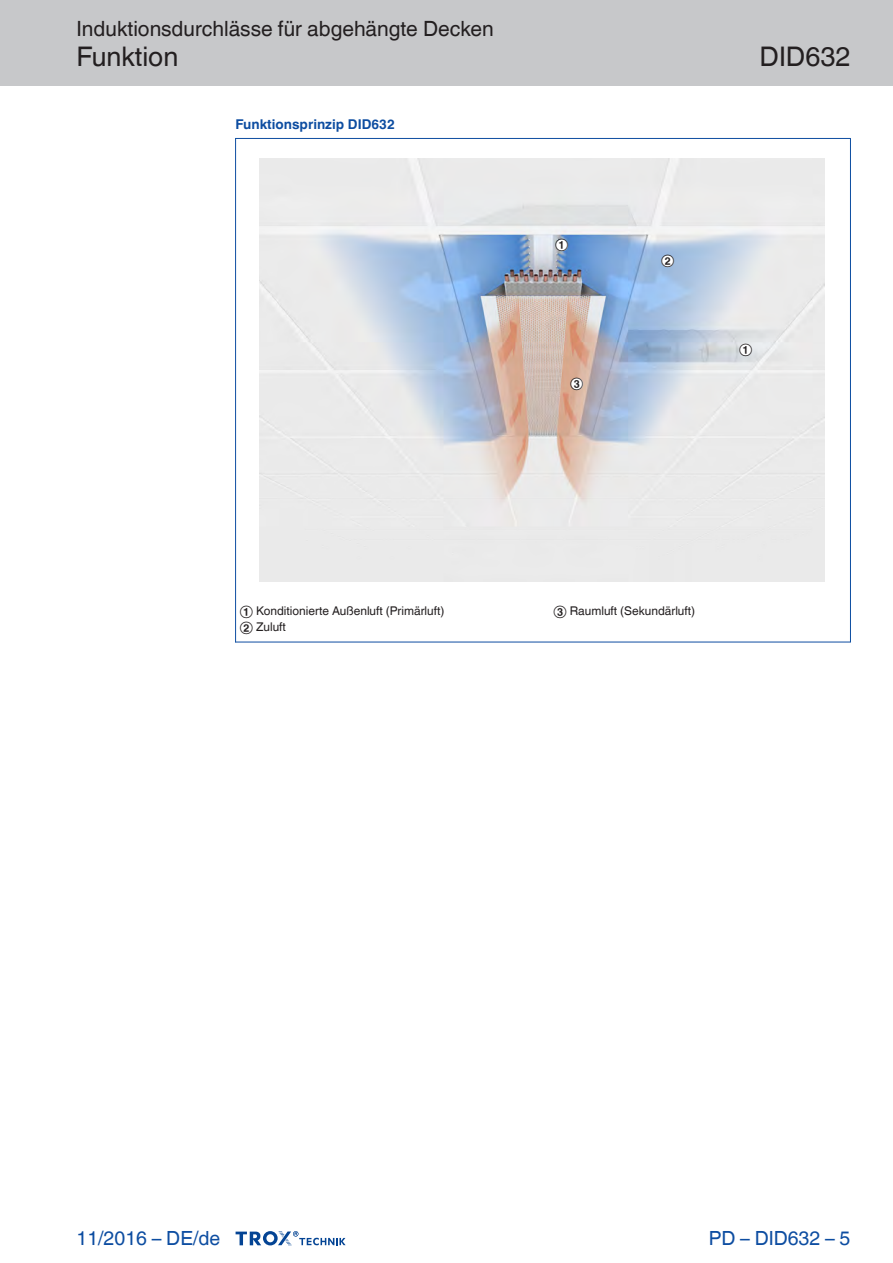
<style>
.page{position:relative;width:893px;height:1263px;background:#fff}
.page>*{position:absolute;margin:0;border:0;box-sizing:border-box;transform-origin:0 0}
.t1{font:27px "TROX Helvetica";color:#231f20}
.t2{font:21px "TROX Helvetica";color:#231f20}
.t3{font:19.5px "TROX Helvetica";color:#0d4da1}
.t4{font:700 13.5px "TROX Helvetica";color:#0d4da1}
.t5{font:12px/15.8px "TROX Helvetica";color:#231f20}
</style>
<div class="page">
<div style="left:0;top:0;width:893px;height:85px;background:#c7c8ca"></div>
<svg style="left:236px;top:1231px;width:110px;height:15px"></svg>
<img style="left:259px;top:158px;width:565px;height:424px">
<div style="left:740px;top:343px;width:11px;height:12px;background:#fff;border-radius:50%"></div>
<div style="left:662px;top:255px;width:12px;height:12px;background:#fff;border-radius:50%"></div>
<div style="left:571px;top:378px;width:12px;height:12px;background:#fff;border-radius:50%"></div>
<div style="left:556px;top:239px;width:12px;height:12px;background:#fff;border-radius:50%"></div>
<hr style="left:235px;top:138px;width:1px;height:504px;background:#0d4da1">
<hr style="left:850px;top:138px;width:1px;height:504px;background:#0d4da1">
<hr style="left:235px;top:138px;width:615px;height:1px;background:#0d4da1">
<hr style="left:235px;top:642px;width:615px;height:1px;background:#0d4da1">
<h2 class="t2" style="left:77px;top:17px;width:419px">Induktionsdurchlässe für abgehängte Decken</h2>
<h1 class="t1" style="left:77px;top:41px;width:103px">Funktion</h1>
<p class="t4" style="left:236px;top:116px;width:161px">Funktionsprinzip DID632</p>
<p class="t5" style="left:555px;top:236px;width:15px">①</p>
<p class="t5" style="left:570px;top:375px;width:15px">③</p>
<h1 class="t1" style="left:759px;top:41px;width:92px">DID632</h1>
<p class="t5" style="left:661px;top:252px;width:15px">②</p>
<p class="t5" style="left:739px;top:341px;width:15px">①</p>
<p class="t5" style="left:240px;top:603px;width:206px">① Konditionierte Außenluft (Primärluft)<br>② Zuluft</p>
<p class="t5" style="left:554px;top:603px;width:143px">③ Raumluft (Sekundärluft)</p>
<h3 class="t3" style="left:77px;top:1227px;width:145px">11/2016 – DE/de</h3>
<h3 class="t3" style="left:709px;top:1227px;width:143px">PD – DID632 – 5</h3>
</div>
